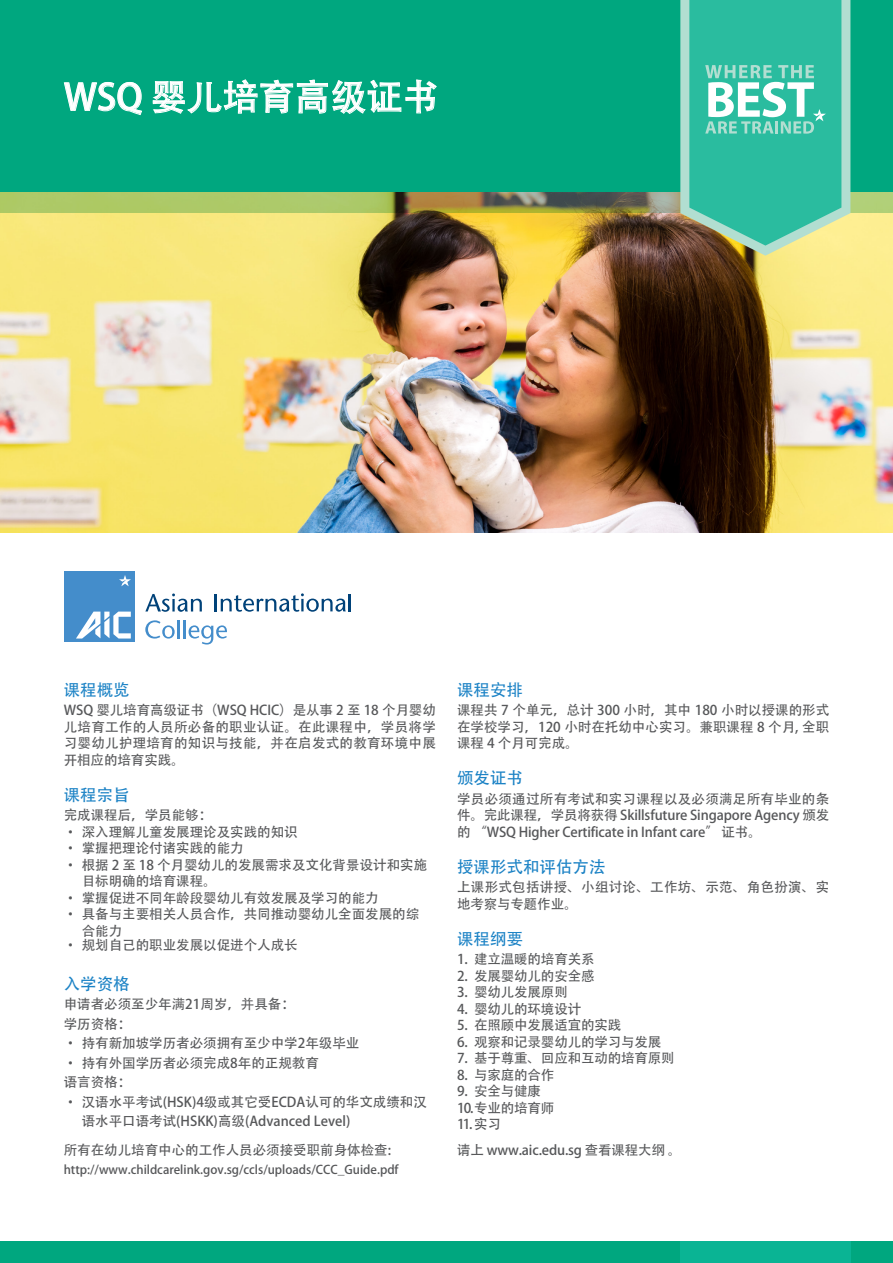
<style>
.page{position:relative;width:893px;height:1263px;background:#fff}
.page>*{position:absolute;margin:0;border:0;box-sizing:border-box;transform-origin:0 0}
.t1{font:36px "Adobe Heiti Std";color:#fff}
.t2{font:16.5px "Adobe Heiti Std";color:#1b82c5}
.body_text{font:13.5px/16.5px "Adobe Heiti Std";color:#57585a;text-align:justify}
.body_text-2{font:13.5px/16.5px "Adobe Heiti Std";letter-spacing:.02em;color:#57585a}
.body_text-3{font:12px "Adobe Heiti Std";color:#57585a}
</style>
<div class="page">
<img style="left:0;top:213px;width:893px;height:319px">
<svg style="left:0;top:192px;width:893px;height:21px;background:#9ba95e"></svg>
<div style="left:0;top:0;width:893px;height:192px;background:#00a77f"></div>
<div style="left:0;top:1242px;width:893px;height:21px;background:#00a77f"></div>
<div style="left:681px;top:1242px;width:170px;height:21px;background:#0ab494"></div>
<svg style="left:145px;top:593px;width:57px;height:19px"></svg>
<hr style="left:214px;top:594px;width:3px;height:17px;background:#004279">
<svg style="left:221px;top:593px;width:130px;height:19px"></svg>
<svg style="left:145px;top:620px;width:30px;height:18px"></svg>
<hr style="left:177px;top:620px;width:3px;height:18px;background:#448dcb">
<hr style="left:183px;top:620px;width:3px;height:18px;background:#448dcb">
<svg style="left:189px;top:625px;width:38px;height:19px"></svg>
<div style="left:64px;top:571px;width:71px;height:71px;background:#448dcb"></div>
<svg style="left:119px;top:575px;width:12px;height:11px"></svg>
<svg style="left:76px;top:611px;width:55px;height:27px"></svg>
<svg style="left:680px;top:0;width:170px;height:256px;background:#4dbfa2"></svg>
<svg style="left:63px;top:82px;width:79px;height:34px"></svg>
<svg style="left:152px;top:79px;width:285px;height:35px"></svg>
<p class="t1" style="left:64px;top:76px;width:376px">WSQ 婴儿培育高级证书</p>
<p class="t2" style="left:64px;top:680px;width:67px">课程概览</p>
<p class="body_text" style="left:64px;top:702px;width:374px">WSQ 婴儿培育高级证书（WSQ HCIC）是从事 2 至 18 个月婴幼儿培育工作的人员所必备的职业认证。在此课程中，学员将学习婴幼儿护理培育的知识与技能，并在启发式的教育环境中展开相应的培育实践。</p>
<p class="t2" style="left:64px;top:785px;width:67px">课程宗旨</p>
<p class="body_text" style="left:64px;top:807px;width:150px">完成课程后，学员能够：</p>
<p class="body_text" style="left:64px;top:824px;width:235px">• 深入理解儿童发展理论及实践的知识</p>
<p class="body_text" style="left:64px;top:840px;width:181px">• 掌握把理论付诸实践的能力</p>
<p class="body_text" style="left:82px;top:857px;width:347px;text-indent:-18px">• 根据 2 至 18 个月婴幼儿的发展需求及文化背景设计和实施目标明确的培育课程。</p>
<p class="body_text" style="left:64px;top:890px;width:316px">• 掌握促进不同年龄段婴幼儿有效发展及学习的能力</p>
<p class="body_text" style="left:82px;top:906px;width:339px;text-indent:-18px">• 具备与主要相关人员合作，共同推动婴幼儿全面发展的综合能力</p>
<p class="body_text" style="left:64px;top:937px;width:235px">• 规划自己的职业发展以促进个人成长</p>
<p class="t2" style="left:64px;top:974px;width:67px">入学资格</p>
<p class="body_text" style="left:64px;top:996px;width:233px">申请者必须至少年满21周岁，并具备：</p>
<p class="body_text" style="left:64px;top:1016px;width:69px">学历资格：</p>
<p class="body_text" style="left:64px;top:1035px;width:297px">• 持有新加坡学历者必须拥有至少中学2年级毕业</p>
<p class="body_text" style="left:64px;top:1055px;width:257px">• 持有外国学历者必须完成8年的正规教育</p>
<p class="body_text" style="left:64px;top:1074px;width:69px">语言资格：</p>
<p class="body_text" style="left:82px;top:1092px;width:347px;line-height:19.5px;text-indent:-18px">• 汉语水平考试(HSK)4级或其它受ECDA认可的华文成绩和汉语水平口语考试(HSKK)高级(Advanced Level)</p>
<p class="body_text" style="left:64px;top:1142px;width:329px">所有在幼儿培育中心的工作人员必须接受职前身体检查:</p>
<p class="body_text-3" style="left:64px;top:1163px;width:336px">http://www.childcarelink.gov.sg/ccls/uploads/CCC_Guide.pdf</p>
<p class="t2" style="left:457px;top:680px;width:67px">课程安排</p>
<p class="body_text" style="left:457px;top:702px;width:374px">课程共 7 个单元，总计 300 小时，其中 180 小时以授课的形式在学校学习，120 小时在托幼中心实习。兼职课程 8 个月, 全职课程 4 个月可完成。</p>
<p class="t2" style="left:457px;top:768px;width:67px">颁发证书</p>
<p class="body_text" style="left:457px;top:791px;width:374px">学员必须通过所有考试和实习课程以及必须满足所有毕业的条件。完此课程，学员将获得 Skillsfuture Singapore Agency 颁发的 “WSQ Higher Certificate in Infant care” 证书。</p>
<p class="t2" style="left:457px;top:857px;width:150px">授课形式和评估方法</p>
<p class="body_text-2" style="left:457px;top:879px;width:374px">上课形式包括讲授、小组讨论、工作坊、示范、角色扮演、实地考察与专题作业。</p>
<p class="t2" style="left:457px;top:929px;width:67px">课程纲要</p>
<p class="body_text" style="left:457px;top:951px;width:139px">1. 建立温暖的培育关系</p>
<p class="body_text" style="left:457px;top:968px;width:139px">2. 发展婴幼儿的安全感</p>
<p class="body_text" style="left:457px;top:984px;width:112px">3. 婴幼儿发展原则</p>
<p class="body_text" style="left:457px;top:1001px;width:126px">4. 婴幼儿的环境设计</p>
<p class="body_text" style="left:457px;top:1017px;width:166px">5. 在照顾中发展适宜的实践</p>
<p class="body_text" style="left:457px;top:1034px;width:206px">6. 观察和记录婴幼儿的学习与发展</p>
<p class="body_text" style="left:457px;top:1050px;width:219px">7. 基于尊重、回应和互动的培育原则</p>
<p class="body_text" style="left:457px;top:1067px;width:99px">8. 与家庭的合作</p>
<p class="body_text" style="left:457px;top:1083px;width:85px">9. 安全与健康</p>
<p class="body_text" style="left:457px;top:1100px;width:99px">10.专业的培育师</p>
<p class="body_text" style="left:457px;top:1116px;width:45px">11. 实习</p>
<p class="body_text" style="left:457px;top:1142px;width:226px">请上 www.aic.edu.sg 查看课程大纲 。</p>
</div>
